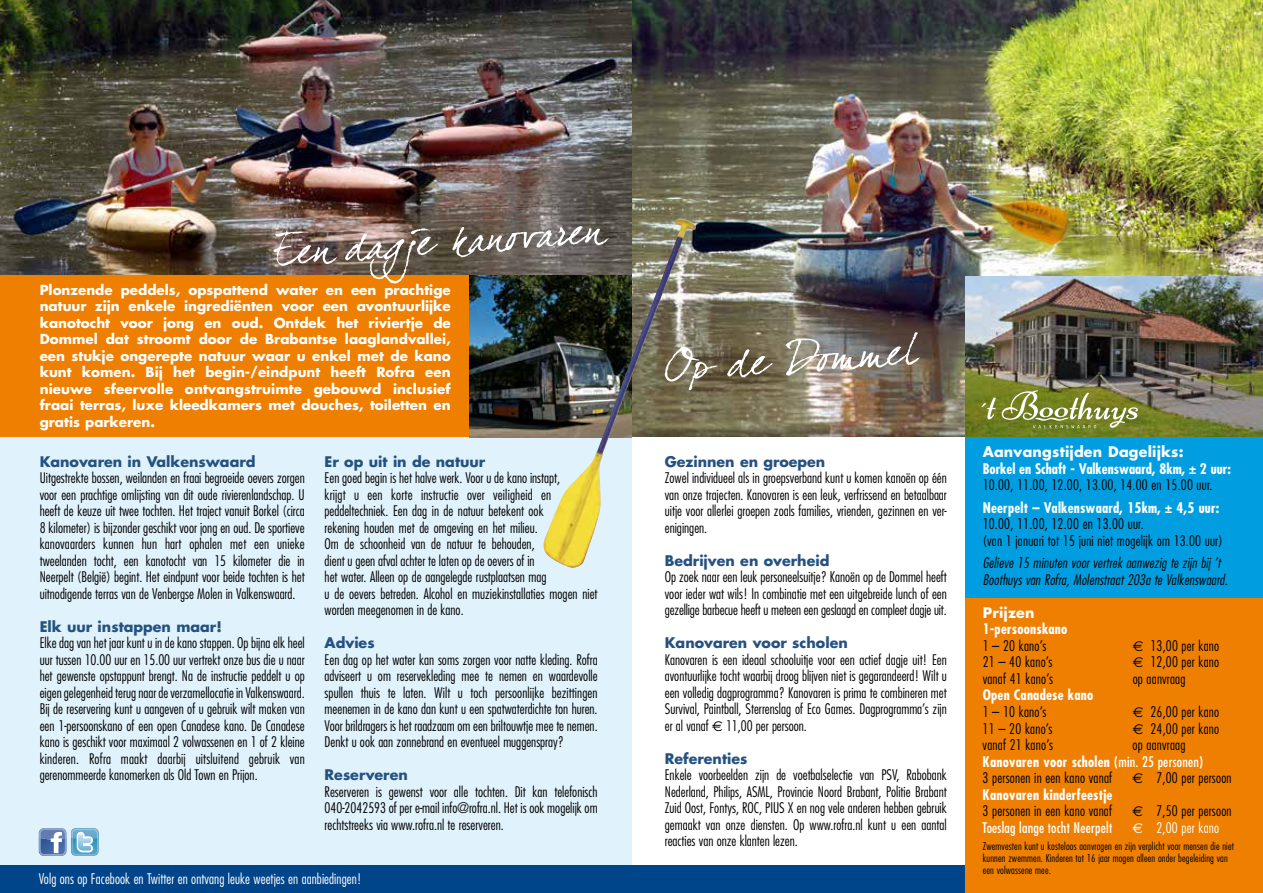
<style>
.page{position:relative;width:1263px;height:893px;background:#fff}
.page>*{position:absolute;margin:0;border:0;box-sizing:border-box;transform-origin:0 0}
.t1{font:300 condensed 14.25px/16.5px "Futura";color:#000;text-align:justify}
.t2{font:700 14.25px "Futura";color:#245180}
.t3{font:700 condensed 14.25px "Futura";letter-spacing:.015em;color:#fff}
.t4{font:italic 300 condensed 14.25px/16.5px "Futura";letter-spacing:.015em;color:#000}
.t5{font:300 condensed 14.25px "Futura";letter-spacing:.005em;color:#fff}
.t6{font:700 14.25px "Futura";letter-spacing:.015em;color:#fff}
.t7{font:condensed 14.25px "Futura";letter-spacing:.015em;color:#fff}
.t8{font:700 13.5px/16.5px "Futura";color:#fff;text-align:justify}
.t9{font:300 condensed 10.5px/12px "Futura";letter-spacing:.015em;color:#000}
.s1{font-family:"Euro Sans";font-weight:400;font-stretch:normal}
.s2{font-weight:700;color:#fff}
.s3{font-weight:400;color:#fff}
</style>
<div class="page">
<img style="left:631px;top:0;width:632px;height:422px">
<img style="left:0;top:0;width:631px;height:275px">
<div style="left:629px;top:422px;width:366px;height:445px;background:#000;opacity:.33"></div>
<div style="left:631px;top:437px;width:350px;height:428px;background:#fff"></div>
<div style="left:0;top:437px;width:631px;height:440px;background:#e0f2fb"></div>
<div style="left:0;top:865px;width:968px;height:28px;background:#004489"></div>
<div style="left:0;top:275px;width:487px;height:162px;background:#ee7f00"></div>
<img style="left:965px;top:276px;width:298px;height:161px">
<div style="left:965px;top:437px;width:298px;height:456px;background:#ee7f00"></div>
<div style="left:965px;top:437px;width:298px;height:161px;background:#009ee0"></div>
<img style="left:470px;top:283px;width:74px;height:154px">
<img style="left:273px;top:226px;width:271px;height:57px">
<img style="left:544px;top:219px;width:152px;height:349px">
<svg style="left:39px;top:828px;width:60px;height:28px;background:#8aafd1"></svg>
<svg style="left:665px;top:332px;width:255px;height:58px;background:#8a8170"></svg>
<svg style="left:981px;top:398px;width:15px;height:21px"></svg>
<svg style="left:1002px;top:390px;width:136px;height:38px;background:#8e974d"></svg>
<p class="t8" style="left:40px;top:281px;width:413px">Plonzende peddels, opspattend water en een prachtige natuur zijn enkele ingrediënten voor een avontuurlijke kanotocht voor jong en oud. Ontdek het riviertje de Dommel dat stroomt door de Brabantse laaglandvallei, een stukje ongerepte natuur waar u enkel met de kano kunt komen. Bij het begin-/eindpunt heeft Rofra een nieuwe sfeervolle ontvangstruimte gebouwd inclusief fraai terras, luxe kleedkamers met douches, toiletten en gratis parkeren.</p>
<p class="t2" style="left:325px;top:451px;width:162px">Er op uit in de natuur</p>
<p class="t1" style="left:325px;top:469px;width:274px;text-align:left">Een goed begin is het halve werk. Voor u de kano instapt,<br>krijgt u een korte instructie over veiligheid en peddeltechniek. Een dag in de natuur betekent ook<br>rekening houden met de omgeving en het milieu.<br>Om de schoonheid van de natuur te behouden,<br>dient u geen afval achter te laten op de oevers of in<br>het water. Alleen op de aangelegde rustplaatsen mag<br>u de oevers betreden. Alcohol en muziekinstallaties mogen niet worden meegenomen in de kano.</p>
<p class="t2" style="left:325px;top:633px;width:52px">Advies</p>
<p class="t1" style="left:325px;top:651px;width:275px">Een dag op het water kan soms zorgen voor natte kleding. Rofra adviseert u om reservekleding mee te nemen en waardevolle spullen thuis te laten. Wilt u toch persoonlijke bezittingen meenemen in de kano dan kunt u een spatwaterdichte ton huren.<br>Voor brildragers is het raadzaam om een briltouwtje mee te nemen.<br>Denkt u ook aan zonnebrand en eventueel muggenspray?</p>
<p class="t2" style="left:325px;top:765px;width:85px">Reserveren</p>
<p class="t1" style="left:325px;top:783px;width:275px">Reserveren is gewenst voor alle tochten. Dit kan telefonisch 040-2042593 of per e-mail info@rofra.nl. Het is ook mogelijk om rechtstreeks via www.rofra.nl te reserveren.</p>
<p class="t2" style="left:40px;top:451px;width:217px">Kanovaren in Valkenswaard</p>
<p class="t1" style="left:40px;top:469px;width:267px">Uitgestrekte bossen, weilanden en fraai begroeide oevers zorgen voor een prachtige omlijsting van dit oude rivierenlandschap. U heeft de keuze uit twee tochten. Het traject vanuit Borkel (circa 8 kilometer) is bijzonder geschikt voor jong en oud. De sportieve kanovaarders kunnen hun hart ophalen met een unieke tweelanden tocht, een kanotocht van 15 kilometer die in Neerpelt (België) begint. Het eindpunt voor beide tochten is het uitnodigende terras van de Venbergse Molen in Valkenswaard.</p>
<p class="t2" style="left:40px;top:616px;width:184px">Elk uur instappen maar!</p>
<p class="t1" style="left:40px;top:634px;width:267px">Elke dag van het jaar kunt u in de kano stappen. Op bijna elk heel uur tussen 10.00 uur en 15.00 uur vertrekt onze bus die u naar het gewenste opstappunt brengt. Na de instructie peddelt u op eigen gelegenheid terug naar de verzamellocatie in Valkenswaard.<br>Bij de reservering kunt u aangeven of u gebruik wilt maken van een 1-persoonskano of een open Canadese kano. De Canadese kano is geschikt voor maximaal 2 volwassenen en 1 of 2 kleine kinderen. Rofra maakt daarbij uitsluitend gebruik van gerenommeerde kanomerken als Old Town en Prijon.</p>
<p class="t5" style="left:39px;top:869px;width:324px">Volg ons op Facebook en Twitter en ontvang leuke weetjes en aanbiedingen!</p>
<p class="t2" style="left:665px;top:451px;width:162px">Gezinnen en groepen</p>
<p class="t1" style="left:665px;top:469px;width:284px">Zowel individueel als in groepsverband kunt u komen kanoën op één van onze trajecten. Kanovaren is een leuk, verfrissend en betaalbaar uitje voor allerlei groepen zoals families, vrienden, gezinnen en ver&shy;enigingen.</p>
<p class="t2" style="left:665px;top:550px;width:166px">Bedrijven en overheid</p>
<p class="t1" style="left:665px;top:568px;width:284px">Op zoek naar een leuk personeelsuitje? Kanoën op de Dommel heeft voor ieder wat wils! In combinatie met een uitgebreide lunch of een gezellige barbecue heeft u meteen een geslaagd en compleet dagje uit.</p>
<p class="t2" style="left:665px;top:633px;width:184px">Kanovaren voor scholen</p>
<p class="t1" style="left:665px;top:651px;width:284px">Kanovaren is een ideaal schooluitje voor een actief dagje uit! Een avontuurlijke tocht waarbij droog blijven niet is gegarandeerd! Wilt u een volledig dagprogramma? Kanovaren is prima te combineren met Survival, Paintball, Sterrenslag of Eco Games. Dagprogramma’s zijn er al vanaf <span class="s1">€</span> 11,00 per persoon.</p>
<p class="t2" style="left:665px;top:748px;width:84px">Referenties</p>
<p class="t1" style="left:665px;top:766px;width:284px">Enkele voorbeelden zijn de voetbalselectie van PSV, Rabobank Nederland, Philips, ASML, Provincie Noord Brabant, Politie Brabant Zuid Oost, Fontys, ROC, PIUS X en nog vele anderen hebben gebruik gemaakt van onze diensten. Op www.rofra.nl kunt u een aantal reacties van onze klanten lezen.</p>
<p class="t6" style="left:983px;top:442px;width:202px">Aanvangstijden Dagelijks:</p>
<p class="t3" style="left:983px;top:459px;width:250px">Borkel en Schaft - Valkenswaard, 8km, ± 2 uur:</p>
<p class="t1" style="left:983px;top:477px;width:231px">10.00, 11.00, 12.00, 13.00, 14.00 en 15.00 uur.</p>
<p class="t3" style="left:983px;top:498px;width:238px">Neerpelt – Valkenswaard, 15km, ± 4,5 uur:</p>
<p class="t1" style="left:983px;top:516px;width:241px">10.00, 11.00, 12.00 en 13.00 uur.<br>(van 1 januari tot 15 juni niet mogelijk om 13.00 uur)</p>
<p class="t4" style="left:983px;top:555px;width:246px">Gelieve 15 minuten voor vertrek aanwezig te zijn bij ’t<br>Boothuys van Rofra, Molenstraat 203a te Valkenswaard.</p>
<p class="t6" style="left:983px;top:603px;width:53px">Prijzen</p>
<p class="t3" style="left:983px;top:620px;width:86px">1-persoonskano</p>
<p class="t1" style="left:983px;top:637px;width:65px">1 – 20 kano’s</p>
<p class="t1" style="left:1133px;top:637px;width:88px"><span class="s1">2</span> 13,00 per kano</p>
<p class="t1" style="left:983px;top:654px;width:71px">21 – 40 kano’s</p>
<p class="t1" style="left:1133px;top:654px;width:88px"><span class="s1">2</span> 12,00 per kano</p>
<p class="t1" style="left:983px;top:670px;width:72px">vanaf 41 kano’s</p>
<p class="t1" style="left:1133px;top:670px;width:54px">op aanvraag</p>
<p class="t3" style="left:983px;top:686px;width:112px">Open Canadese kano</p>
<p class="t1" style="left:983px;top:703px;width:65px">1 – 10 kano’s</p>
<p class="t1" style="left:1133px;top:703px;width:88px"><span class="s1">2</span> 26,00 per kano</p>
<p class="t1" style="left:983px;top:720px;width:71px">11 – 20 kano’s</p>
<p class="t1" style="left:1133px;top:720px;width:88px"><span class="s1">2</span> 24,00 per kano</p>
<p class="t1" style="left:983px;top:736px;width:72px">vanaf 21 kano’s</p>
<p class="t1" style="left:983px;top:736px;width:222px;text-align:left;text-indent:150px">op aanvraag<br><span class="s2">Kanovaren voor scholen</span> <span class="s3">(min. 25 personen)<br></span>3 personen in een kano vanaf</p>
<p class="t1" style="left:1133px;top:769px;width:101px"><span class="s1">2</span> 7,00 per persoon</p>
<p class="t3" style="left:983px;top:785px;width:131px">Kanovaren kinderfeestje</p>
<p class="t1" style="left:982px;top:802px;width:131px">3 personen in een kano vanaf</p>
<p class="t1" style="left:1132px;top:802px;width:101px"><span class="s1">2</span> 7,50 per persoon</p>
<p class="t7" style="left:982px;top:818px;width:131px">Toeslag lange tocht Neerpelt</p>
<p class="t5" style="left:1132px;top:818px;width:88px"><span class="s1">2</span> 2,00 per kano</p>
<p class="t9" style="left:983px;top:840px;width:253px">Zwemvesten kunt u kosteloos aanvragen en zijn verplicht voor mensen die niet kunnen zwemmen. Kinderen tot 16 jaar mogen alleen onder begeleiding van een volwassene mee.</p>
</div>
